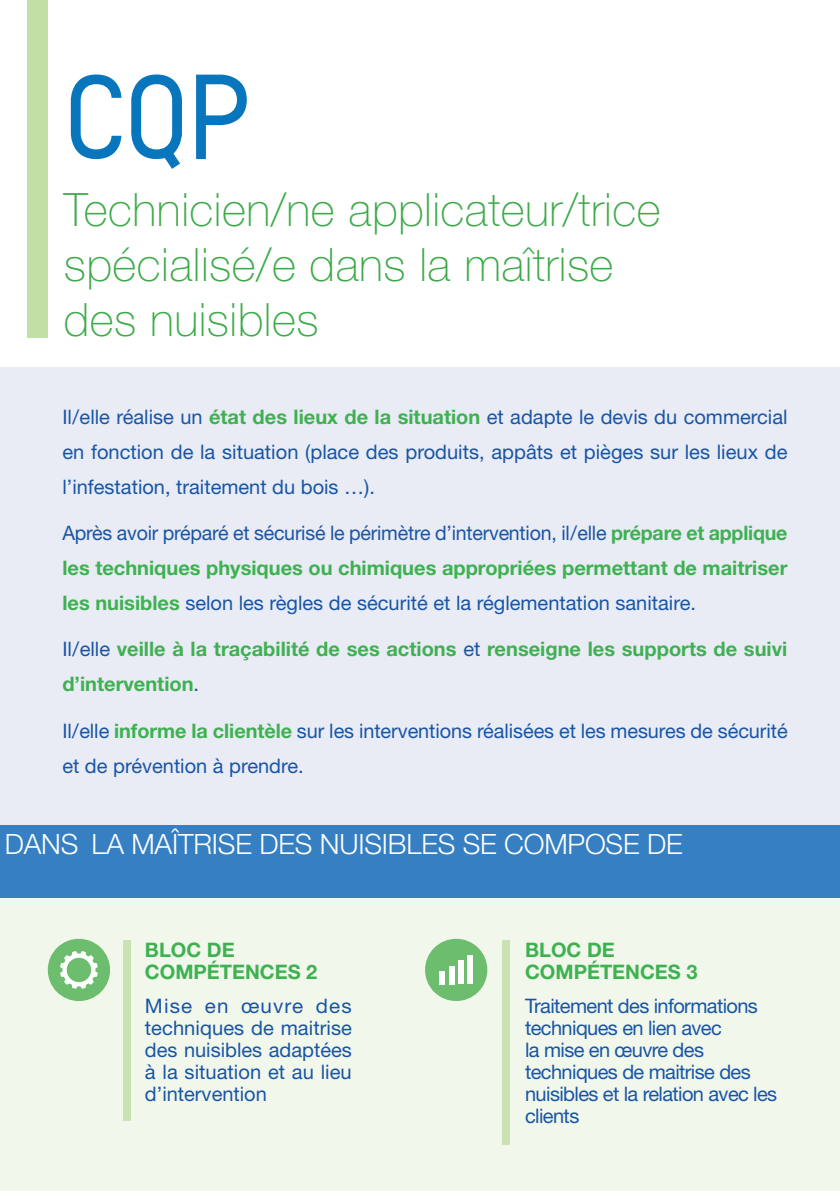
<style>
.page{position:relative;width:840px;height:1191px;background:#fff}
.page>*{position:absolute;margin:0;border:0;box-sizing:border-box;transform-origin:0 0}
.Titres{font:124px "A Udimat";color:#0776bd}
.Titres-2{font:100 46px/55.2px "Helvetica Neue LT Std";letter-spacing:.01em;color:#3caa48}
.t1{font:300 28px "Helvetica Neue LT Std";letter-spacing:-.005em;color:#fff}
.Texte_principal{font:20px/35px "Helvetica Neue LT Std";letter-spacing:-.005em;color:#1855a5;text-align:justify}
.Texte_principal-2{font:700 20px/22px "Helvetica Neue LT Std";color:#3eb151}
.Texte_principal-3{font:20px/22px "Helvetica Neue LT Std";letter-spacing:-.03em;color:#1855a5}
.s1{font-weight:700;color:#3eb151}
.s2{font-weight:400;color:#1855a5}
</style>
<div class="page">
<div style="left:0;top:367px;width:839px;height:465px;background:#e9ebf5"></div>
<div style="left:0;top:887px;width:839px;height:304px;background:#f1f7eb"></div>
<div style="left:0;top:824px;width:839px;height:73px;background:#367fc2"></div>
<div style="left:27px;top:0;width:21px;height:337px;background:#c2dfa6"></div>
<div style="left:123px;top:940px;width:7px;height:180px;background:#cbe3b4"></div>
<div style="left:501px;top:940px;width:8px;height:204px;background:#cbe3b4"></div>
<svg style="left:425px;top:938px;width:63px;height:63px"></svg>
<div style="left:439px;top:971px;width:6px;height:13px;background:#fff"></div>
<div style="left:448px;top:965px;width:6px;height:19px;background:#fff"></div>
<div style="left:457px;top:960px;width:6px;height:24px;background:#fff"></div>
<div style="left:466px;top:955px;width:6px;height:29px;background:#fff"></div>
<svg style="left:47px;top:938px;width:63px;height:63px"></svg>
<p class="Titres" style="left:64px;top:47px;width:188px">CQP</p>
<p class="Titres-2" style="left:64px;top:182px;width:598px">Technicien/ne applicateur/trice spécialisé/e dans la maîtrise des nuisibles</p>
<p class="Texte_principal" style="left:62px;top:399px;width:726px">Il/elle réalise un <span class="s1">état des lieux de la situation</span> et adapte le devis du commercial en fonction de la situation (place des produits, appâts et pièges sur les lieux de l’infestation, traitement du bois …).</p>
<p class="Texte_principal" style="left:62px;top:515px;width:726px">Après avoir préparé et sécurisé le périmètre d’intervention, il/elle <span class="s1">prépare et applique les techniques physiques ou chimiques appropriées permettant de maitriser les nuisibles</span> selon les règles de sécurité et la réglementation sanitaire.</p>
<p class="Texte_principal-2" style="left:62px;top:631px;width:726px;line-height:35px"><span class="s2">Il/elle</span> veille à la traçabilité de ses actions <span class="s2">et</span> renseigne les supports de suivi d’intervention<span class="s2">.</span></p>
<p class="Texte_principal" style="left:62px;top:713px;width:726px">Il/elle <span class="s1">informe la clientèle</span> sur les interventions réalisées et les mesures de sécurité et de prévention à prendre.</p>
<h3 class="t1" style="left:5px;top:827px;width:679px">DANS LA MAÎTRISE DES NUISIBLES SE COMPOSE DE</h3>
<p class="Texte_principal-2" style="left:145px;top:938px;width:174px">BLOC DE<br>COMPÉTENCES 2</p>
<p class="Texte_principal" style="left:145px;top:994px;width:208px;line-height:22px">Mise en œuvre des techniques de maitrise des nuisibles adaptées à la situation et au lieu d’intervention</p>
<p class="Texte_principal-2" style="left:525px;top:938px;width:174px">BLOC DE<br>COMPÉTENCES 3</p>
<p class="Texte_principal-3" style="left:525px;top:994px;width:253px">Traitement des informations techniques en lien avec<br>la mise en œuvre des techniques de maitrise des nuisibles et la relation avec les clients</p>
</div>
